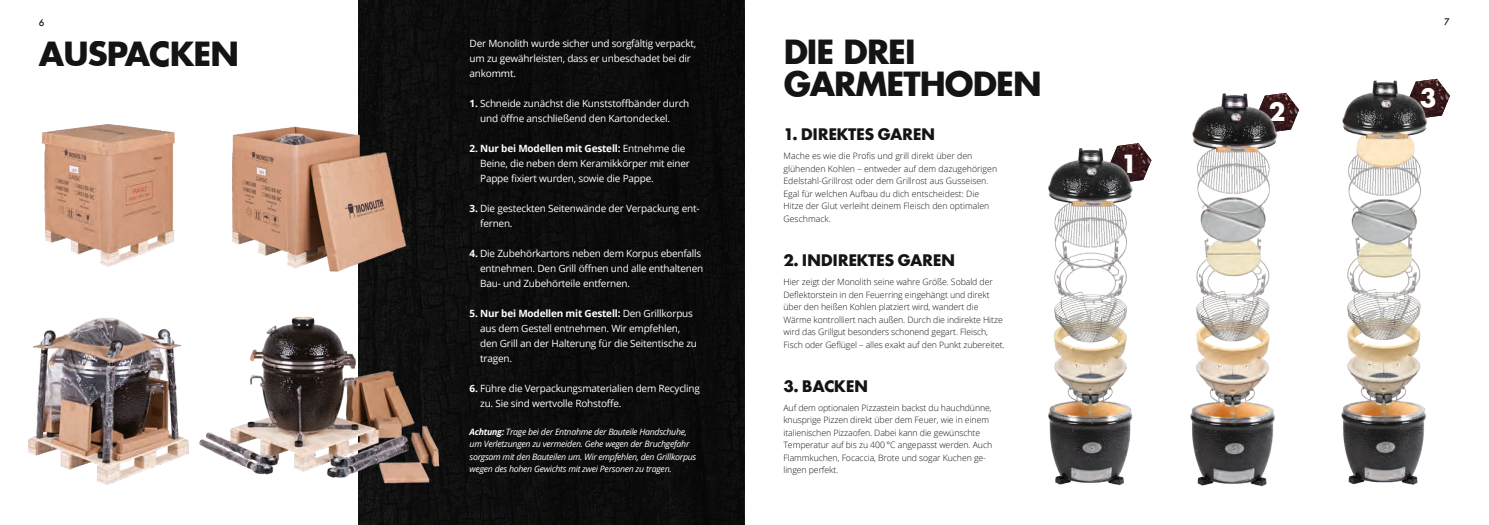
<style>
.page{position:relative;width:1489px;height:525px;background:#fff}
.page>*{position:absolute;margin:0;border:0;box-sizing:border-box;transform-origin:0 0}
.t1{font:700 32.5px/32.5px "Futura";letter-spacing:-.03em;color:#131413}
.t2{font:700 24.5px "Futura";color:#fff}
.t3{font:700 17.5px "Futura PT";letter-spacing:-.02em;color:#131413}
.t4{font:10px/15px "Open Sans";letter-spacing:-.02em;color:#fff}
.t5{font:500 10px "Futura PT";color:#131413}
.t6{font:300 8.75px/12.5px "Open Sans";letter-spacing:-.01em;color:#131413}
.t7{font:italic 8.75px/12.5px "Open Sans";letter-spacing:-.03em;color:#fff}
.s1{font-weight:700}
</style>
<div class="page">
<div style="left:358px;top:0;width:386px;height:524px;background:#0c0c0c"></div>
<img style="left:41px;top:124px;width:134px;height:142px">
<img style="left:232px;top:124px;width:179px;height:154px">
<img style="left:28px;top:318px;width:161px;height:167px">
<img style="left:199px;top:313px;width:241px;height:172px">
<img style="left:1291px;top:99px;width:7px;height:30px">
<img style="left:1440px;top:83px;width:9px;height:33px">
<img style="left:1143px;top:149px;width:8px;height:31px">
<img style="left:1048px;top:143px;width:95px;height:343px">
<img style="left:1190px;top:92px;width:101px;height:395px">
<img style="left:1341px;top:78px;width:99px;height:407px">
<p class="t5" style="left:39px;top:16px;width:7px">6</p>
<p class="t5" style="left:1444px;top:16px;width:7px">7</p>
<p class="t4" style="left:469px;top:35px;width:228px">Der Monolith wurde sicher und sorgfältig verpackt, um zu gewährleisten, dass er unbeschadet bei dir ankommt.</p>
<p class="t4" style="left:480px;top:95px;width:211px;text-indent:-11px"><span class="s1">1.</span> Schneide zunächst die Kunststoffbänder durch und öffne anschließend den Kartondeckel.</p>
<p class="t4" style="left:480px;top:140px;width:211px;text-indent:-11px"><span class="s1">2. Nur bei Modellen mit Gestell:</span> Entnehme die<br>Beine, die neben dem Keramikkörper mit einer<br>Pappe fixiert wurden, sowie die Pappe.</p>
<p class="t4" style="left:480px;top:200px;width:221px;text-indent:-11px"><span class="s1">3.</span> Die gesteckten Seitenwände der Verpackung ent&shy;fernen.</p>
<p class="t4" style="left:480px;top:245px;width:225px;text-indent:-11px"><span class="s1">4.</span> Die Zubehörkartons neben dem Korpus ebenfalls entnehmen. Den Grill öffnen und alle enthaltenen<br>Bau- und Zubehörteile entfernen.</p>
<p class="t4" style="left:480px;top:305px;width:218px;text-indent:-11px"><span class="s1">5. Nur bei Modellen mit Gestell:</span> Den Grillkorpus aus dem Gestell entnehmen. Wir empfehlen, den Grill an der Halterung für die Seitentische zu tragen.</p>
<p class="t4" style="left:480px;top:380px;width:221px;text-indent:-11px"><span class="s1">6.</span> Führe die Verpackungsmaterialien dem Recycling zu. Sie sind wertvolle Rohstoffe.</p>
<p class="t7" style="left:469px;top:424px;width:228px"><span class="s1">Achtung:</span> Trage bei der Entnahme der Bauteile Handschuhe, um Verletzungen zu vermeiden. Gehe wegen der Bruchgefahr sorgsam mit den Bauteilen um. Wir empfehlen, den Grillkorpus wegen des hohen Gewichts mit zwei Personen zu tragen.</p>
<h1 class="t1" style="left:39px;top:37px;width:201px">AUSPACKEN</h1>
<h1 class="t1" style="left:783px;top:34px;width:260px">DIE DREI<br>GARMETHODEN</h1>
<h3 class="t3" style="left:783px;top:123px;width:153px">1. DIREKTES GAREN</h3>
<p class="t6" style="left:783px;top:149px;width:215px">Mache es wie die Profis und grill direkt über den glühenden Kohlen – entweder auf dem dazugehörigen Edelstahl-Grillrost oder dem Grillrost aus Gusseisen.<br>Egal für welchen Aufbau du dich entscheidest: Die Hitze der Glut verleiht deinem Fleisch den optimalen Geschmack.</p>
<h3 class="t3" style="left:783px;top:249px;width:173px">2. INDIREKTES GAREN</h3>
<p class="t6" style="left:783px;top:275px;width:223px">Hier zeigt der Monolith seine wahre Größe. Sobald der Deflektorstein in den Feuerring eingehängt und direkt über den heißen Kohlen platziert wird, wandert die Wärme kontrolliert nach außen. Durch die indirekte Hitze wird das Grillgut besonders schonend gegart. Fleisch, Fisch oder Geflügel – alles exakt auf den Punkt zubereitet.</p>
<h3 class="t3" style="left:783px;top:375px;width:86px">3. BACKEN</h3>
<p class="t6" style="left:783px;top:401px;width:210px">Auf dem optionalen Pizzastein backst du hauchdünne, knusprige Pizzen direkt über dem Feuer, wie in einem italienischen Pizzaofen. Dabei kann die gewünschte Temperatur auf bis zu 400 °C angepasst werden. Auch Flammkuchen, Focaccia, Brote und sogar Kuchen ge&shy;lingen perfekt.</p>
<h2 class="t2" style="left:1120px;top:147px;width:18px">1</h2>
<h2 class="t2" style="left:1268px;top:94px;width:18px">2</h2>
<h2 class="t2" style="left:1419px;top:81px;width:18px">3</h2>
</div>
